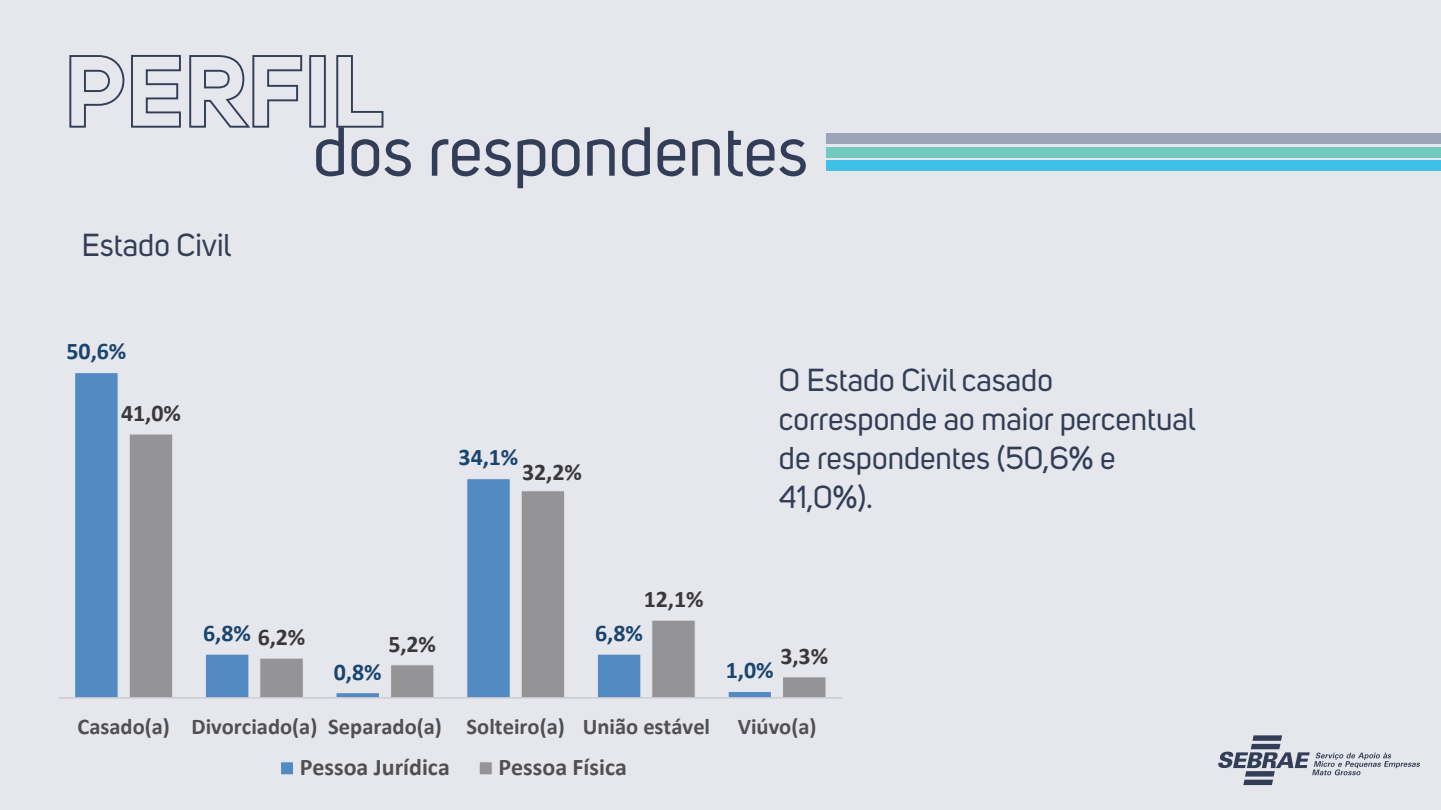
<style>
.page{position:relative;width:1441px;height:810px;background:#fff}
.page>*{position:absolute;margin:0;border:0;box-sizing:border-box;transform-origin:0 0}
.t1{font:69.15px "Uni Sans";color:#323e57}
.t2{font:31.5px/39px "Uni Sans";color:#323e57}
.t3{font:700 24px "Calibri";color:#404040}
.t4{font:700 24px "Calibri";color:#1c4d79}
.t5{font:700 24px "Calibri";color:#595959}
.t6{font:700 22.5px "Calibri";color:#595959}
</style>
<div class="page">
<div style="left:0;top:0;width:1440px;height:810px;background:#e6e7ec"></div>
<div style="left:826px;top:160px;width:614px;height:11px;background:#3fc0e5"></div>
<div style="left:826px;top:147px;width:614px;height:10px;background:#72c9be"></div>
<div style="left:826px;top:133px;width:614px;height:11px;background:#9ca4b7"></div>
<svg style="left:69px;top:55px;width:112px;height:73px"></svg>
<svg style="left:189px;top:55px;width:114px;height:73px"></svg>
<div style="left:309px;top:55px;width:17px;height:73px;border:2px solid #323e57"></div>
<svg style="left:336px;top:55px;width:48px;height:73px"></svg>
<svg style="left:1218px;top:735px;width:201px;height:50px"></svg>
<svg style="left:73px;top:373px;width:55px;height:326px;fill:#528bc3"></svg>
<svg style="left:128px;top:434px;width:699px;height:265px"></svg>
<hr style="left:58px;top:697px;width:784px;height:1px;background:#dad9d8">
<div style="left:280px;top:761px;width:14px;height:14px;background:#528bc3;border:1px solid #fff"></div>
<div style="left:478px;top:761px;width:15px;height:14px;background:#949497;border:1px solid #fff"></div>
<p class="t2" style="left:82px;top:226px;width:151px">Estado Civil</p>
<h1 class="t1" style="left:313px;top:112px;width:496px">dos respondentes</h1>
<p class="t4" style="left:67px;top:334px;width:61px">50,6%</p>
<p class="t3" style="left:121px;top:396px;width:61px">41,0%</p>
<p class="t4" style="left:458px;top:441px;width:61px">34,1%</p>
<p class="t3" style="left:522px;top:455px;width:61px">32,2%</p>
<p class="t2" style="left:778px;top:361px;width:418px">O Estado Civil casado corresponde ao maior percentual de respondentes (50,6% e<br>41,0%).</p>
<p class="t4" style="left:203px;top:616px;width:49px">6,8%</p>
<p class="t3" style="left:258px;top:620px;width:49px">6,2%</p>
<p class="t3" style="left:388px;top:627px;width:49px">5,2%</p>
<p class="t4" style="left:334px;top:655px;width:49px">0,8%</p>
<p class="t3" style="left:643px;top:582px;width:61px">12,1%</p>
<p class="t4" style="left:595px;top:616px;width:49px">6,8%</p>
<p class="t4" style="left:725px;top:653px;width:49px">1,0%</p>
<p class="t3" style="left:780px;top:639px;width:49px">3,3%</p>
<p class="t6" style="left:77px;top:710px;width:740px">Casado(a) Divorciado(a) Separado(a) Solteiro(a) União estável Viúvo(a)</p>
<p class="t5" style="left:300px;top:750px;width:152px">Pessoa Jurídica</p>
<p class="t5" style="left:498px;top:750px;width:130px">Pessoa Física</p>
</div>
